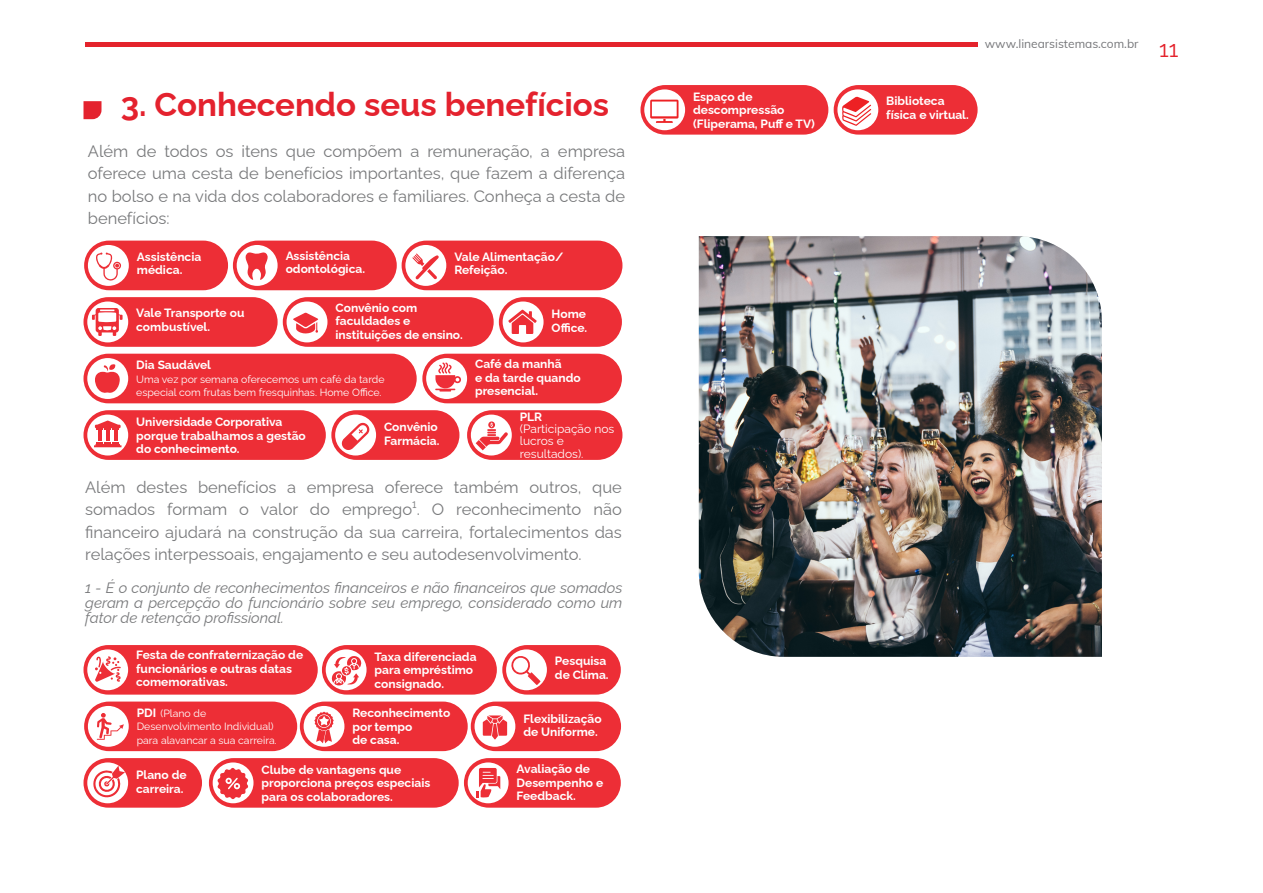
<style>
.page{position:relative;width:1263px;height:893px;background:#fff}
.page>*{position:absolute;margin:0;border:0;box-sizing:border-box;transform-origin:0 0}
.t1{font:700 33px "Raleway";color:#e4222e}
.t2{font:22.5px "Raleway";color:#e4232c}
.t3{font:16.5px/22.5px "Raleway";color:#78797b;text-align:justify}
.t4{font:italic 15px/15px "Raleway";color:#78797b;text-align:justify}
.t5{font:700 12px/13.5px "Raleway";color:#fff}
.t6{font:12px/12px "Raleway";color:#fff}
.t7{font:12px "Muli";color:#77787b}
.t8{font:10.5px/13.5px "Raleway";color:#fff}
.s1{font-weight:700;font-size:12px}
</style>
<div class="page">
<div style="left:84px;top:241px;width:144px;height:49px;background:#ed2e36;border-radius:25px"></div>
<div style="left:402px;top:241px;width:220px;height:49px;background:#ed2e36;border-radius:25px"></div>
<div style="left:83px;top:297px;width:195px;height:50px;background:#ed2e36;border-radius:25px"></div>
<div style="left:83px;top:410px;width:243px;height:50px;background:#ed2e36;border-radius:25px"></div>
<div style="left:83px;top:645px;width:235px;height:50px;background:#ed2e36;border-radius:25px"></div>
<div style="left:83px;top:758px;width:119px;height:50px;background:#ed2e36;border-radius:25px"></div>
<div style="left:209px;top:758px;width:250px;height:50px;background:#ed2e36;border-radius:25px"></div>
<div style="left:331px;top:410px;width:128px;height:50px;background:#ed2e36;border-radius:25px"></div>
<div style="left:322px;top:645px;width:175px;height:50px;background:#ed2e36;border-radius:25px"></div>
<div style="left:640px;top:85px;width:188px;height:50px;background:#ed2e36;border-radius:25px"></div>
<div style="left:300px;top:702px;width:168px;height:49px;background:#ed2e36;border-radius:25px"></div>
<div style="left:471px;top:702px;width:150px;height:49px;background:#ed2e36;border-radius:25px"></div>
<div style="left:464px;top:758px;width:157px;height:50px;background:#ed2e36;border-radius:25px"></div>
<div style="left:502px;top:645px;width:119px;height:50px;background:#ed2e36;border-radius:25px"></div>
<div style="left:834px;top:85px;width:143px;height:50px;background:#ed2e36;border-radius:25px"></div>
<div style="left:467px;top:410px;width:155px;height:50px;background:#ed2e36;border-radius:25px"></div>
<div style="left:84px;top:702px;width:213px;height:49px;background:#ed2e36;border-radius:25px"></div>
<div style="left:83px;top:354px;width:334px;height:49px;background:#ed2e36;border-radius:25px"></div>
<div style="left:422px;top:354px;width:200px;height:49px;background:#ed2e36;border-radius:25px"></div>
<div style="left:283px;top:297px;width:211px;height:50px;background:#ed2e36;border-radius:25px"></div>
<div style="left:499px;top:297px;width:123px;height:50px;background:#ed2e36;border-radius:25px"></div>
<div style="left:233px;top:241px;width:164px;height:49px;background:#ed2e36;border-radius:25px"></div>
<svg style="left:83px;top:101px;width:18px;height:18px"></svg>
<div style="left:88px;top:245px;width:41px;height:41px;background:#fff;border-radius:50%"></div>
<div style="left:405px;top:245px;width:41px;height:41px;background:#fff;border-radius:50%"></div>
<div style="left:87px;top:301px;width:41px;height:41px;background:#fff;border-radius:50%"></div>
<div style="left:87px;top:415px;width:41px;height:40px;background:#fff;border-radius:50%"></div>
<div style="left:87px;top:649px;width:41px;height:41px;background:#fff;border-radius:50%"></div>
<div style="left:87px;top:762px;width:41px;height:41px;background:#fff;border-radius:50%"></div>
<div style="left:213px;top:762px;width:40px;height:41px;background:#fff;border-radius:50%"></div>
<div style="left:335px;top:415px;width:41px;height:40px;background:#fff;border-radius:50%"></div>
<div style="left:326px;top:649px;width:41px;height:41px;background:#fff;border-radius:50%"></div>
<div style="left:644px;top:89px;width:41px;height:41px;background:#fff;border-radius:50%"></div>
<div style="left:304px;top:706px;width:40px;height:41px;background:#fff;border-radius:50%"></div>
<div style="left:474px;top:706px;width:41px;height:41px;background:#fff;border-radius:50%"></div>
<div style="left:468px;top:762px;width:40px;height:41px;background:#fff;border-radius:50%"></div>
<div style="left:506px;top:649px;width:41px;height:41px;background:#fff;border-radius:50%"></div>
<div style="left:837px;top:89px;width:41px;height:41px;background:#fff;border-radius:50%"></div>
<div style="left:471px;top:415px;width:41px;height:40px;background:#fff;border-radius:50%"></div>
<div style="left:88px;top:706px;width:41px;height:41px;background:#fff;border-radius:50%"></div>
<div style="left:87px;top:358px;width:41px;height:41px;background:#fff;border-radius:50%"></div>
<div style="left:426px;top:358px;width:41px;height:41px;background:#fff;border-radius:50%"></div>
<div style="left:287px;top:301px;width:40px;height:41px;background:#fff;border-radius:50%"></div>
<div style="left:503px;top:301px;width:40px;height:41px;background:#fff;border-radius:50%"></div>
<div style="left:237px;top:245px;width:41px;height:41px;background:#fff;border-radius:50%"></div>
<svg style="left:96px;top:252px;width:25px;height:29px"></svg>
<svg style="left:246px;top:252px;width:22px;height:28px"></svg>
<svg style="left:412px;top:253px;width:27px;height:26px"></svg>
<svg style="left:92px;top:308px;width:31px;height:28px"></svg>
<svg style="left:293px;top:313px;width:25px;height:21px"></svg>
<svg style="left:508px;top:310px;width:29px;height:24px"></svg>
<svg style="left:95px;top:364px;width:25px;height:29px"></svg>
<svg style="left:435px;top:362px;width:26px;height:30px"></svg>
<hr style="left:98px;top:430px;width:4px;height:11px;background:#ed2e36">
<hr style="left:106px;top:430px;width:4px;height:11px;background:#ed2e36">
<hr style="left:114px;top:430px;width:4px;height:11px;background:#ed2e36">
<svg style="left:94px;top:442px;width:27px;height:5px"></svg>
<svg style="left:95px;top:421px;width:26px;height:9px"></svg>
<svg style="left:342px;top:423px;width:27px;height:27px"></svg>
<svg style="left:476px;top:421px;width:32px;height:29px"></svg>
<svg style="left:95px;top:656px;width:26px;height:26px"></svg>
<svg style="left:330px;top:656px;width:31px;height:30px"></svg>
<svg style="left:510px;top:655px;width:30px;height:30px"></svg>
<svg style="left:97px;top:713px;width:27px;height:27px"></svg>
<svg style="left:314px;top:712px;width:20px;height:31px"></svg>
<svg style="left:483px;top:715px;width:24px;height:24px"></svg>
<svg style="left:92px;top:766px;width:33px;height:32px"></svg>
<svg style="left:217px;top:768px;width:31px;height:31px"></svg>
<svg style="left:476px;top:768px;width:24px;height:30px"></svg>
<img style="left:699px;top:236px;width:403px;height:421px">
<svg style="left:650px;top:100px;width:28px;height:23px"></svg>
<svg style="left:842px;top:97px;width:29px;height:29px"></svg>
<div style="left:85px;top:42px;width:892px;height:5px;background:#e4232c"></div>
<h1 class="t1" style="left:121px;top:78px;width:490px">3. Conhecendo seus benefícios</h1>
<h3 class="t3" style="left:88px;top:138px;width:539px">Além de todos os itens que compõem a remuneração, a empresa oferece uma cesta de benefícios importantes, que fazem a diferença no bolso e na vida dos colaboradores e familiares. Conheça a cesta de benefícios:</h3>
<p class="t5" style="left:286px;top:248px;width:81px">Assistência odontológica.</p>
<p class="t5" style="left:137px;top:248px;width:66px">Assistência médica.</p>
<p class="t5" style="left:454px;top:248px;width:111px">Vale Alimentação/<br>Refeição.</p>
<p class="t5" style="left:136px;top:305px;width:110px">Vale Transporte ou combustível.</p>
<p class="t5" style="left:336px;top:299px;width:129px">Convênio com faculdades e instituições de ensino.</p>
<p class="t5" style="left:552px;top:306px;width:37px">Home<br>Office.</p>
<p class="t5" style="left:136px;top:357px;width:76px">Dia Saudável</p>
<p class="t8" style="left:136px;top:371px;width:250px">Uma vez por semana oferecemos um café da tarde especial com frutas bem fresquinhas. Home Office.</p>
<p class="t5" style="left:136px;top:414px;width:171px">Universidade Corporativa porque trabalhamos a gestão do conhecimento.</p>
<p class="t5" style="left:384px;top:419px;width:57px">Convênio<br>Farmácia.</p>
<p class="t5" style="left:475px;top:356px;width:107px">Café da manhã<br>e da tarde quando presencial.</p>
<p class="t5" style="left:520px;top:409px;width:24px">PLR</p>
<p class="t6" style="left:520px;top:421px;width:96px">(Participação nos lucros e</p>
<p class="t6" style="left:520px;top:447px;width:65px">resultados).</p>
<p class="t3" style="left:85px;top:474px;width:538px">Além destes benefícios a empresa oferece também outros, que somados formam o valor do emprego¹. O reconhecimento não financeiro ajudará na construção da sua carreira, fortalecimentos das relações interpessoais, engajamento e seu autodesenvolvimento.</p>
<p class="t4" style="left:85px;top:578px;width:539px">1 - É o conjunto de reconhecimentos financeiros e não financeiros que somados geram a percepção do funcionário sobre seu emprego, considerado como um fator de retenção profissional.</p>
<p class="t5" style="left:136px;top:647px;width:169px">Festa de confraternização de funcionários e outras datas comemorativas.</p>
<p class="t5" style="left:375px;top:648px;width:104px">Taxa diferenciada para empréstimo consignado.</p>
<p class="t5" style="left:555px;top:653px;width:55px">Pesquisa de Clima.</p>
<p class="t8" style="left:137px;top:705px;width:141px"><span class="s1">PDI</span> (Plano de<br>Desenvolvimento Individual) para alavancar a sua carreira.</p>
<p class="t5" style="left:352px;top:705px;width:99px">Reconhecimento por tempo<br>de casa.</p>
<p class="t5" style="left:523px;top:710px;width:80px">Flexibilização de Uniforme.</p>
<p class="t5" style="left:517px;top:761px;width:88px">Avaliação de<br>Desempenho e<br>Feedback.</p>
<p class="t5" style="left:136px;top:767px;width:52px">Plano de carreira.</p>
<p class="t5" style="left:262px;top:761px;width:170px">Clube de vantagens que proporciona preços especiais para os colaboradores.</p>
<p class="t5" style="left:693px;top:88px;width:123px">Espaço de descompressão (Fliperama, Puff e TV)</p>
<p class="t7" style="left:985px;top:35px;width:155px">www.linearsistemas.com.br</p>
<p class="t5" style="left:886px;top:93px;width:84px">Biblioteca física e virtual.</p>
<h2 class="t2" style="left:1159px;top:31px;width:21px">11</h2>
</div>
